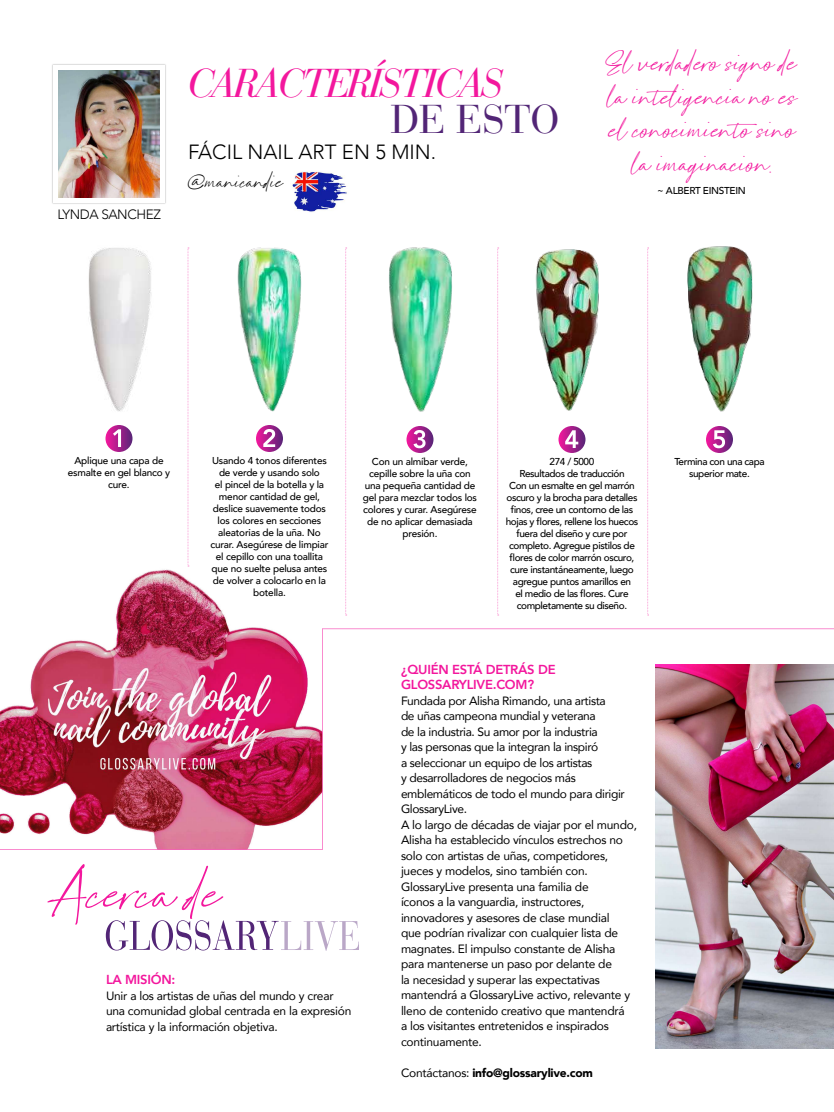
<style>
.page{position:relative;width:834px;height:1112px;background:#fff}
.page>*{position:absolute;margin:0;border:0;box-sizing:border-box;transform-origin:0 0}
.t1{font:68.45px "Handletters Demo";letter-spacing:-.01em;color:#f3179d}
.t2{font:italic 40px "Bauer Bodoni";letter-spacing:-.06em;color:#f3179d}
.t3{font:40px "Bauer Bodoni";letter-spacing:-.01em;color:#522576}
.t4{font:34px/33.5px "Handletters Demo";color:#f3179d;text-align:center}
.t5{font:26px "Handletters Demo";color:#000}
.t6{font:300 20.5px "Avenir";color:#000}
.t7{font:300 13.5px "Avenir";letter-spacing:-.03em;color:#000}
.t8{font:800 13px/15.5px "Avenir";letter-spacing:-.02em;color:#f3179d}
.t9{font:12px/15.5px "Avenir";letter-spacing:-.02em;color:#000}
.t10{font:900 12px "Avenir";letter-spacing:-.02em;color:#000}
.t11{font:500 10px/12px "Avenir";letter-spacing:-.02em;color:#000;text-align:center}
.t12{font:500 10px/12px "Avenir";letter-spacing:-.04em;color:#000;text-align:center}
.s1{font-weight:400}
</style>
<div class="page">
<svg style="left:106px;top:920px;width:253px;height:31px"></svg>
<div style="left:51px;top:63px;width:115px;height:142px;background:#e0e0e0"></div>
<img style="left:59px;top:71px;width:100px;height:126px">
<div style="left:53px;top:65px;width:112px;height:138px;border:5px solid #fff"></div>
<img style="left:88px;top:248px;width:64px;height:163px">
<img style="left:237px;top:247px;width:65px;height:165px">
<img style="left:389px;top:247px;width:63px;height:165px">
<img style="left:535px;top:249px;width:64px;height:162px">
<img style="left:687px;top:246px;width:66px;height:166px">
<svg style="left:106px;top:425px;width:26px;height:27px"></svg>
<svg style="left:113px;top:429px;width:8px;height:18px"></svg>
<svg style="left:256px;top:425px;width:27px;height:27px"></svg>
<svg style="left:263px;top:429px;width:12px;height:18px"></svg>
<svg style="left:406px;top:426px;width:28px;height:27px"></svg>
<svg style="left:414px;top:430px;width:12px;height:18px"></svg>
<svg style="left:558px;top:426px;width:28px;height:27px"></svg>
<svg style="left:565px;top:430px;width:13px;height:18px"></svg>
<svg style="left:706px;top:426px;width:27px;height:27px"></svg>
<svg style="left:713px;top:430px;width:12px;height:18px"></svg>
<img style="left:116px;top:566px;width:145px;height:62px">
<img style="left:655px;top:850px;width:179px;height:198px">
<img style="left:0;top:628px;width:834px;height:222px">
<img style="left:292px;top:171px;width:55px;height:41px">
<svg style="left:188px;top:248px;width:1px;height:319px"></svg>
<svg style="left:346px;top:248px;width:1px;height:368px"></svg>
<svg style="left:498px;top:248px;width:1px;height:368px"></svg>
<svg style="left:648px;top:248px;width:1px;height:368px"></svg>
<p class="t7" style="left:58px;top:206px;width:105px">LYNDA SANCHEZ</p>
<h2 class="t2" style="left:187px;top:60px;width:318px">CARACTERÍSTICAS</h2>
<h2 class="t3" style="left:391px;top:95px;width:170px">DE ESTO</h2>
<h3 class="t6" style="left:188px;top:140px;width:250px">FÁCIL NAIL ART EN 5 MIN.</h3>
<h3 class="t5" style="left:188px;top:168px;width:96px">@manicandie</h3>
<h3 class="t4" style="left:607px;top:47px;width:191px">El verdadero signo de la inteligencia no es el conocimiento sino la imaginación.</h3>
<p class="t11" style="left:657px;top:184px;width:90px">~ ALBERT EINSTEIN</p>
<p class="t11" style="left:68px;top:454px;width:104px">Aplique una capa de esmalte en gel blanco y cure.</p>
<p class="t11" style="left:210px;top:454px;width:119px">Usando 4 tonos diferentes de verde y usando solo<br>el pincel de la botella y la menor cantidad de gel, deslice suavemente todos los colores en secciones aleatorias de la uña. No curar. Asegúrese de limpiar el cepillo con una toallita que no suelte pelusa antes de volver a colocarlo en la botella.</p>
<p class="t11" style="left:363px;top:455px;width:116px">Con un almíbar verde, cepille sobre la uña con una pequeña cantidad de gel para mezclar todos los colores y curar. Asegúrese de no aplicar demasiada presión.</p>
<p class="t12" style="left:506px;top:455px;width:134px">274 / 5000<br>Resultados de traducción<br>Con un esmalte en gel marrón oscuro y la brocha para detalles finos, cree un contorno de las hojas y flores, rellene los huecos fuera del diseño y cure por completo. Agregue pistilos de flores de color marrón oscuro, cure instantáneamente, luego agregue puntos amarillos en<br>el medio de las flores. Cure completamente su diseño.</p>
<p class="t12" style="left:674px;top:455px;width:92px">Termina con una capa superior mate.</p>
<h1 class="t1" style="left:57px;top:857px;width:165px">Acerca de</h1>
<p class="t8" style="left:106px;top:972px;width:71px">LA MISIÓN:</p>
<p class="t9" style="left:106px;top:987px;width:247px">Unir a los artistas de uñas del mundo y crear una comunidad global centrada en la expresión artística y la información objetiva.</p>
<p class="t8" style="left:401px;top:661px;width:156px">¿QUIÉN ESTÁ DETRÁS DE<br>GLOSSARYLIVE.COM?</p>
<p class="t9" style="left:401px;top:692px;width:238px">Fundada por Alisha Rimando, una artista<br>de uñas campeona mundial y veterana<br>de la industria. Su amor por la industria<br>y las personas que la integran la inspiró<br>a seleccionar un equipo de los artistas<br>y desarrolladores de negocios más emblemáticos de todo el mundo para dirigir GlossaryLive.<br>A lo largo de décadas de viajar por el mundo, Alisha ha establecido vínculos estrechos no solo con artistas de uñas, competidores, jueces y modelos, sino también con.<br>GlossaryLive presenta una familia de<br>íconos a la vanguardia, instructores, innovadores y asesores de clase mundial<br>que podrían rivalizar con cualquier lista de magnates. El impulso constante de Alisha para mantenerse un paso por delante de<br>la necesidad y superar las expectativas mantendrá a GlossaryLive activo, relevante y lleno de contenido creativo que mantendrá<br>a los visitantes entretenidos e inspirados continuamente.</p>
<p class="t10" style="left:401px;top:1062px;width:193px"><span class="s1">Contáctanos:</span> info@glossarylive.com</p>
</div>
